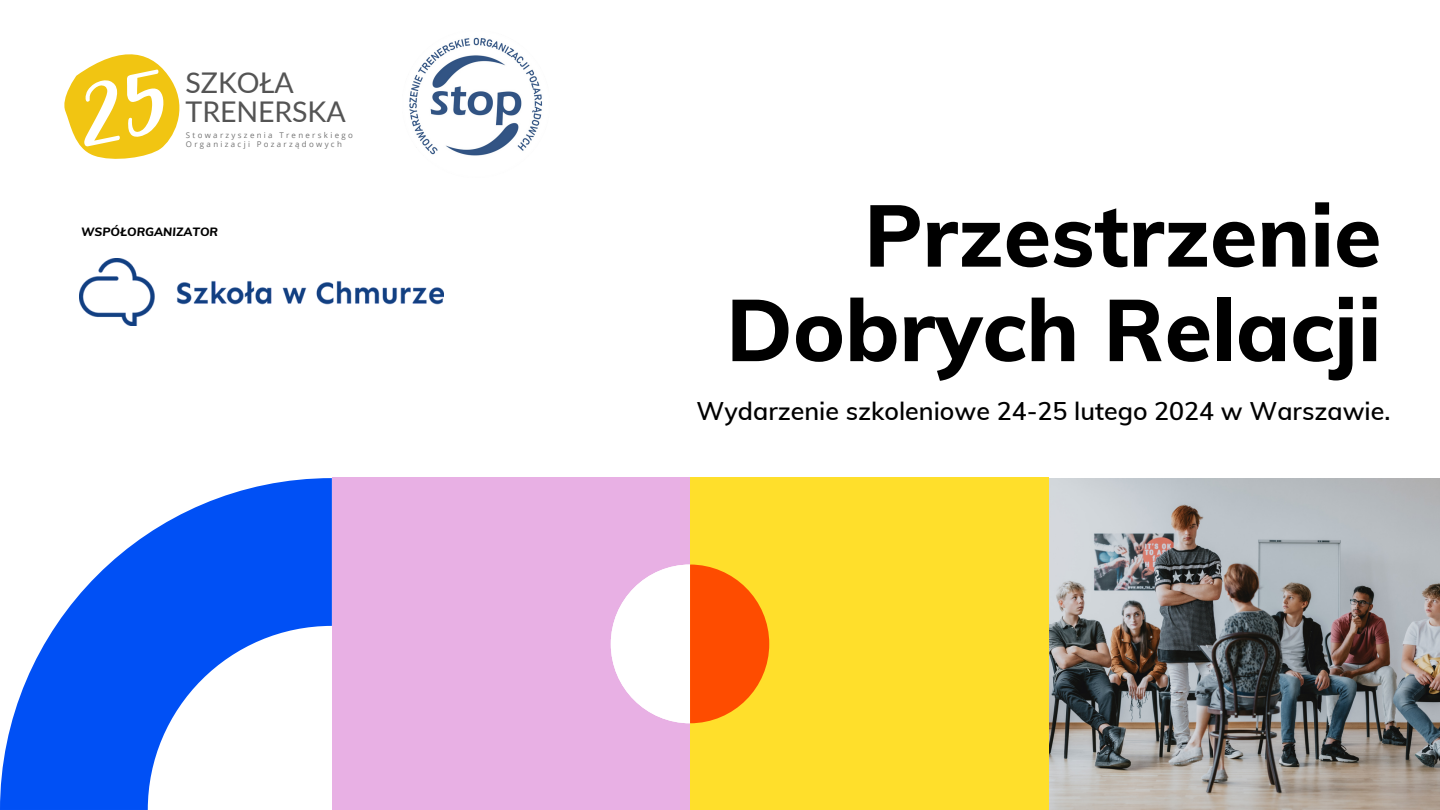
<style>
.page{position:relative;width:1440px;height:810px;background:#fff}
.page>*{position:absolute;margin:0;border:0;box-sizing:border-box;transform-origin:0 0}
.t1{font:800 86.4px/94.5px "Muli";color:#000;text-align:right}
.t2{font:28.5px/28.5px "Lato";letter-spacing:-.005em;color:#545454}
.t3{font:600 25px "Muli";color:#000}
.t4{font:italic 800 12px "Muli";color:#000}
.t5{font:7.9px "Open Sans";letter-spacing:.295em;color:#737373}
</style>
<div class="page">
<img style="left:1049px;top:478px;width:391px;height:332px">
<div style="left:332px;top:478px;width:358px;height:332px;background:#e8b0e4"></div>
<div style="left:690px;top:478px;width:359px;height:332px;background:#ffdf2b"></div>
<svg style="left:611px;top:565px;width:158px;height:158px"></svg>
<svg style="left:0;top:478px;width:332px;height:332px;fill:#0050f5"></svg>
<img style="left:409px;top:37px;width:133px;height:119px">
<img style="left:80px;top:259px;width:363px;height:66px">
<svg style="left:64px;top:54px;width:116px;height:105px"></svg>
<p class="t2" style="left:186px;top:68px;width:162px">SZKOŁA<br>TRENERSKA</p>
<h1 class="t5" style="left:186px;top:129px;width:169px">Stowarzyszenia Trenerskiego</h1>
<h4 class="t5" style="left:186px;top:138px;width:157px">Organizacji Pozarządowych</h4>
<p class="t4" style="left:81px;top:224px;width:139px">WSPÓŁORGANIZATOR</p>
<p class="t1" style="left:726px;top:187px;width:657px">Przestrzenie<br>Dobrych Relacji</p>
<p class="t3" style="left:697px;top:395px;width:695px">Wydarzenie szkoleniowe 24-25 lutego 2024 w Warszawie.</p>
</div>
